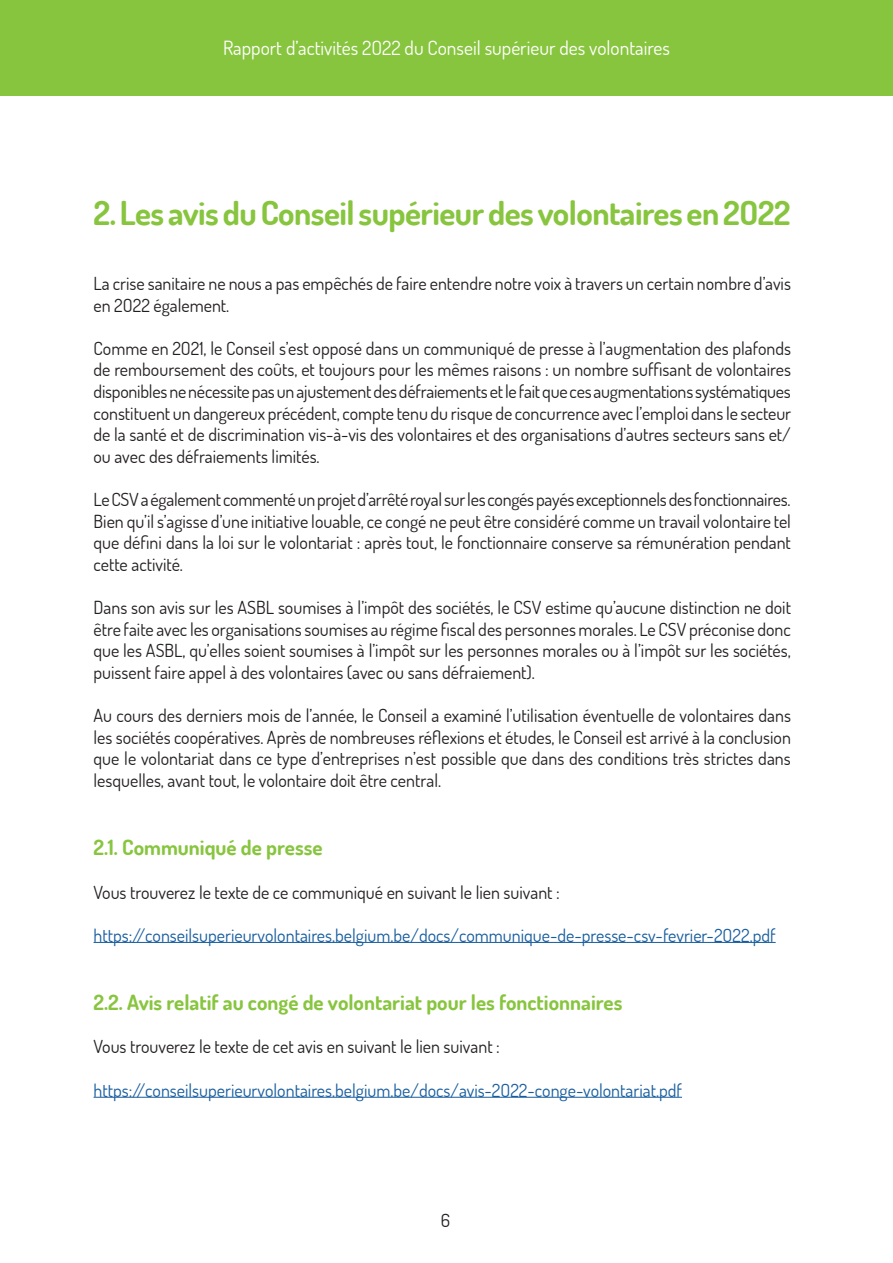
<style>
.page{position:relative;width:893px;height:1263px;background:#fff}
.page>*{position:absolute;margin:0;border:0;box-sizing:border-box;transform-origin:0 0}
.gros_titre_-_H1{font:700 33px "Dosis";letter-spacing:-.015em;color:#88c53f}
.bold_vert_-_H2{font:700 21px "Dosis";color:#88c53f}
.t1{font:19.5px "Dosis";color:#fff}
.texte_courant_-_P{font:18px/21.6px "Dosis";color:#231f20;text-align:justify}
.texte_courant_-_P-2{font:18px "Dosis";color:#175d9e}
</style>
<div class="page">
<div style="left:0;top:0;width:893px;height:96px;background:#88c53f"></div>
<hr style="left:94px;top:942px;width:682px;height:1px;background:#175d9e">
<hr style="left:94px;top:1097px;width:588px;height:1px;background:#175d9e">
<p class="t1" style="left:223px;top:35px;width:448px">Rapport d’activités 2O22 du Conseil supérieur des volontaires</p>
<h1 class="gros_titre_-_H1" style="left:94px;top:192px;width:699px">2. Les avis du Conseil supérieur des volontaires en 2O22</h1>
<p class="texte_courant_-_P" style="left:94px;top:272px;width:699px">La crise sanitaire ne nous a pas empêchés de faire entendre notre voix à travers un certain nombre d’avis en 2O22 également.</p>
<p class="texte_courant_-_P" style="left:94px;top:337px;width:699px">Comme en 2O21, le Conseil s’est opposé dans un communiqué de presse à l’augmentation des plafonds de remboursement des coûts, et toujours pour les mêmes raisons : un nombre suffisant de volontaires disponibles ne nécessite pas un ajustement des défraiements et le fait que ces augmentations systématiques constituent un dangereux précédent, compte tenu du risque de concurrence avec l’emploi dans le secteur de la santé et de discrimination vis-à-vis des volontaires et des organisations d’autres secteurs sans et/ ou avec des défraiements limités.</p>
<p class="texte_courant_-_P" style="left:94px;top:488px;width:699px">Le CSV a également commenté un projet d’arrêté royal sur les congés payés exceptionnels des fonctionnaires.<br>Bien qu’il s’agisse d’une initiative louable, ce congé ne peut être considéré comme un travail volontaire tel que défini dans la loi sur le volontariat : après tout, le fonctionnaire conserve sa rémunération pendant cette activité.</p>
<p class="texte_courant_-_P" style="left:94px;top:596px;width:699px">Dans son avis sur les ASBL soumises à l’impôt des sociétés, le CSV estime qu’aucune distinction ne doit être faite avec les organisations soumises au régime fiscal des personnes morales. Le CSV préconise donc que les ASBL, qu’elles soient soumises à l’impôt sur les personnes morales ou à l’impôt sur les sociétés, puissent faire appel à des volontaires (avec ou sans défraiement).</p>
<p class="texte_courant_-_P" style="left:94px;top:704px;width:699px">Au cours des derniers mois de l’année, le Conseil a examiné l’utilisation éventuelle de volontaires dans les sociétés coopératives. Après de nombreuses réflexions et études, le Conseil est arrivé à la conclusion que le volontariat dans ce type d’entreprises n’est possible que dans des conditions très strictes dans lesquelles, avant tout, le volontaire doit être central.</p>
<h2 class="bold_vert_-_H2" style="left:94px;top:834px;width:231px">2.1. Communiqué de presse</h2>
<p class="texte_courant_-_P" style="left:94px;top:881px;width:468px">Vous trouverez le texte de ce communiqué en suivant le lien suivant :</p>
<p class="texte_courant_-_P-2" style="left:94px;top:923px;width:684px">https://conseilsuperieurvolontaires.belgium.be/docs/communique-de-presse-csv-fevrier-2O22.pdf</p>
<h2 class="bold_vert_-_H2" style="left:94px;top:989px;width:530px">2.2. Avis relatif au congé de volontariat pour les fonctionnaires</h2>
<p class="texte_courant_-_P" style="left:94px;top:1035px;width:408px">Vous trouverez le texte de cet avis en suivant le lien suivant :</p>
<p class="texte_courant_-_P-2" style="left:94px;top:1078px;width:590px">https://conseilsuperieurvolontaires.belgium.be/docs/avis-2O22-conge-volontariat.pdf</p>
<p class="texte_courant_-_P" style="left:441px;top:1209px;width:11px">6</p>
</div>
